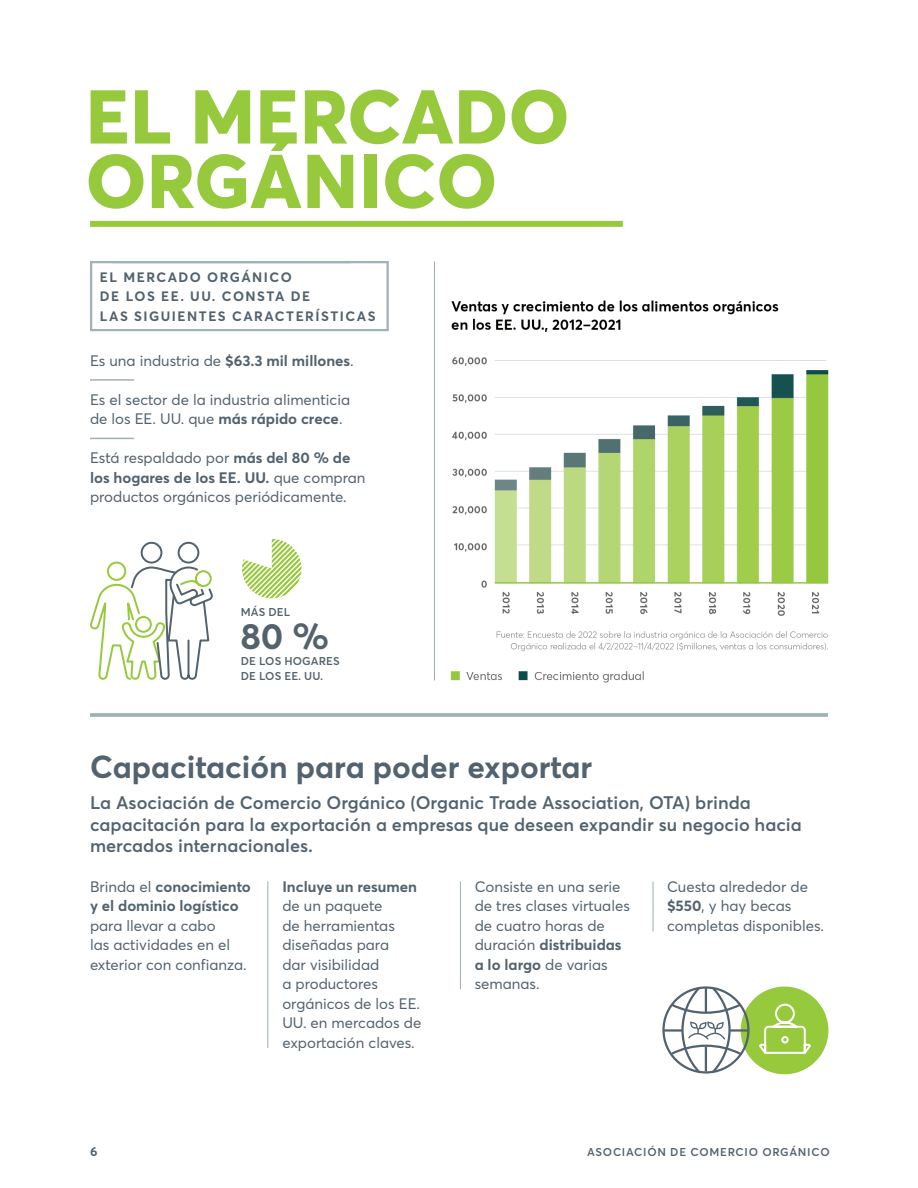
<style>
.page{position:relative;width:918px;height:1188px;background:#fff}
.page>*{position:absolute;margin:0;border:0;box-sizing:border-box;transform-origin:0 0}
.t1{font:800 75px/64.5px "Averta PE";letter-spacing:.01em;color:#97c93c}
.t2{font:700 36px "Averta PE";color:#52626f}
.t3{font:700 31.5px "Averta PE";color:#52626f}
.t4{font:600 18px/21.8px "Averta PE";color:#52626f}
.t5{font:15px/19.5px "Averta PE";color:#52626f}
.t6{font:700 15px/19.5px "Averta PE";color:#52626f}
.t7{font:700 13.5px/19.5px "Averta PE";letter-spacing:.11em;color:#52626f}
.t8{font:700 12.75px "Averta PE";color:#52626f}
.t9{font:600 11.25px "Averta PE";letter-spacing:.065em;color:#52626f}
.t10{font:600 11.25px/15px "Averta PE";letter-spacing:.01em;color:#52626f}
.t11{font:600 11.25px "Averta PE";letter-spacing:.045em;color:#52626f}
.s1{font-weight:700}
.s2{font-weight:400}
</style>
<div class="page">
<svg style="left:242px;top:538px;width:60px;height:61px"></svg>
<hr style="left:90px;top:379px;width:44px;height:2px;background:#a1b2b6">
<hr style="left:90px;top:438px;width:44px;height:1px;background:#a1b2b6">
<div style="left:90px;top:221px;width:533px;height:6px;background:#97c93c"></div>
<img style="left:450px;top:300px;width:379px;height:383px">
<hr style="left:90px;top:713px;width:738px;height:4px;background:#a1b2b6">
<hr style="left:434px;top:261px;width:1px;height:419px;background:#a1b2b6">
<hr style="left:267px;top:881px;width:1px;height:167px;background:#a1b2b6">
<hr style="left:460px;top:881px;width:1px;height:108px;background:#a1b2b6">
<hr style="left:653px;top:881px;width:1px;height:51px;background:#a1b2b6">
<div style="left:90px;top:261px;width:299px;height:70px;border:2px solid #a1b2b6"></div>
<div style="left:741px;top:987px;width:87px;height:87px;background:#97c93c;border-radius:50%"></div>
<svg style="left:759px;top:1003px;width:52px;height:51px"></svg>
<hr style="left:663px;top:1029px;width:19px;height:3px;background:#52626f">
<hr style="left:729px;top:1029px;width:19px;height:3px;background:#52626f">
<svg style="left:669px;top:986px;width:74px;height:88px"></svg>
<svg style="left:90px;top:541px;width:123px;height:139px"></svg>
<h1 class="t1" style="left:86px;top:81px;width:485px">EL MERCADO<br>ORGÁNICO</h1>
<p class="t7" style="left:100px;top:267px;width:277px">EL MERCADO ORGÁNICO<br>DE LOS EE. UU. CONSTA DE<br>LAS SIGUIENTES CARACTERÍSTICAS</p>
<p class="t5" style="left:90px;top:350px;width:265px">Es una industria de <span class="s1">$63.3 mil millones</span>.</p>
<p class="t5" style="left:90px;top:389px;width:262px">Es el sector de la industria alimenticia de los EE. UU. que <span class="s1">más rápido crece</span>.</p>
<p class="t5" style="left:90px;top:448px;width:277px">Está respaldado por <span class="s1">más del 80 % de los hogares de los EE. UU.</span> que compran productos orgánicos periódicamente.</p>
<p class="t11" style="left:241px;top:604px;width:51px">MÁS DEL</p>
<h2 class="t2" style="left:241px;top:611px;width:90px">80 %</h2>
<p class="t10" style="left:241px;top:653px;width:101px">DE LOS HOGARES<br>DE LOS EE. UU.</p>
<h3 class="t3" style="left:90px;top:745px;width:504px">Capacitación para poder exportar</h3>
<p class="t4" style="left:90px;top:791px;width:713px">La Asociación de Comercio Orgánico (Organic Trade Association, OTA) brinda capacitación para la exportación a empresas que deseen expandir su negocio hacia mercados internacionales.</p>
<p class="t6" style="left:90px;top:876px;width:162px"><span class="s2">Brinda el</span> conocimiento y el dominio logístico</p>
<p class="t5" style="left:90px;top:915px;width:158px">para llevar a cabo<br>las actividades en el exterior con confianza.</p>
<p class="t6" style="left:282px;top:876px;width:136px">Incluye un resumen</p>
<p class="t5" style="left:282px;top:895px;width:140px">de un paquete<br>de herramientas diseñadas para<br>dar visibilidad<br>a productores orgánicos de los EE.<br>UU. en mercados de exportación claves.</p>
<p class="t5" style="left:475px;top:876px;width:157px">Consiste en una serie de tres clases virtuales de cuatro horas de duración <span class="s1">distribuidas a lo largo</span> de varias semanas.</p>
<p class="t5" style="left:667px;top:876px;width:158px">Cuesta alrededor de <span class="s1">$550</span>, y hay becas completas disponibles.</p>
<p class="t8" style="left:90px;top:1143px;width:9px">6</p>
<p class="t9" style="left:587px;top:1145px;width:244px">ASOCIACIÓN DE COMERCIO ORGÁNICO</p>
</div>
